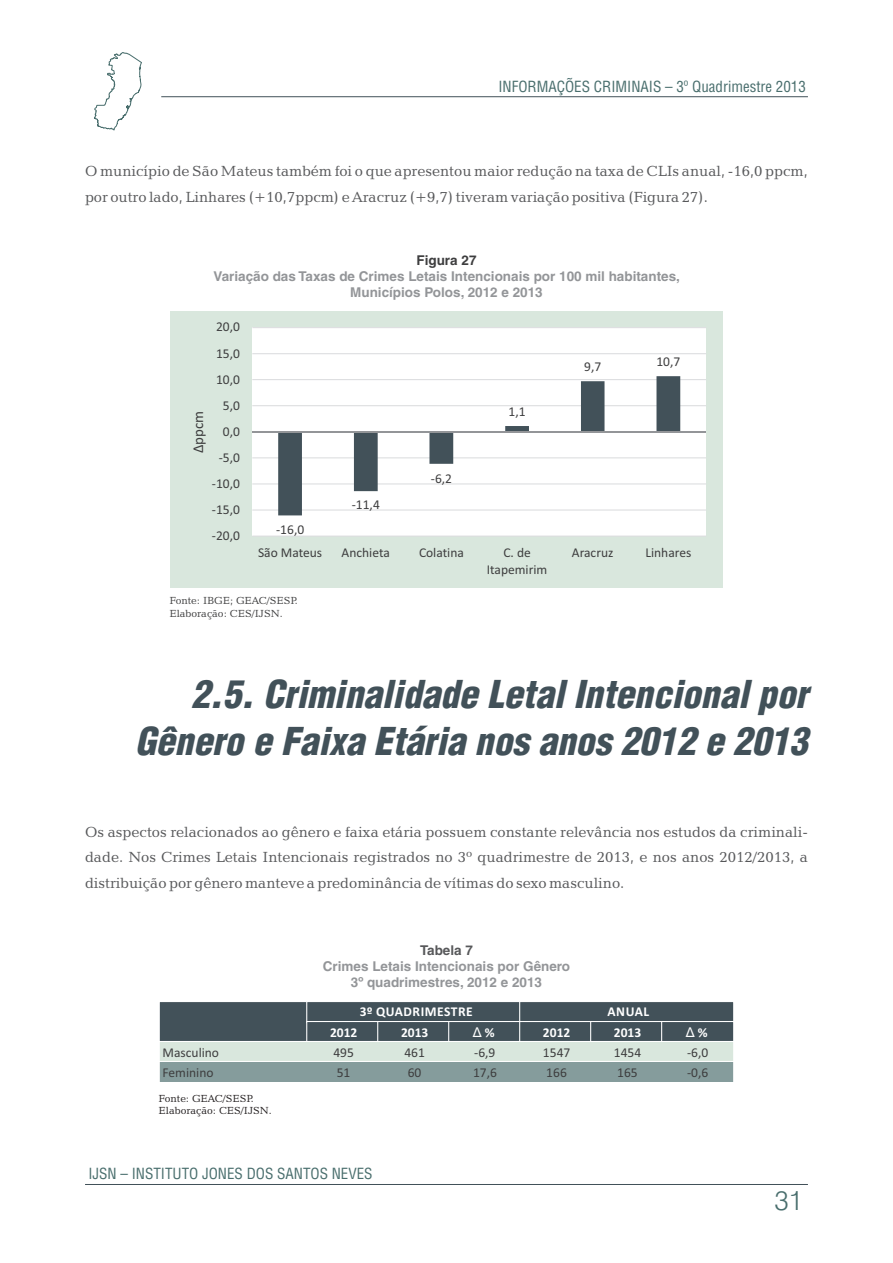
<style>
.page{position:relative;width:893px;height:1263px;background:#fff}
.page>*{position:absolute;margin:0;border:0;box-sizing:border-box;transform-origin:0 0}
.t1{font:italic 900 condensed 37.5px/46.8px "Helvetica LT";color:#425159;text-align:right}
.t2{font:300 27px "Swiss 721 BT";color:#496e6d}
.t3{font:15px/25.2px "Candida BT";color:#57585a}
.t4{font:condensed 15px "Helvetica LT";color:#496e6d}
.t5{font:15px "Calibri";color:#3e3e3f}
.t6{font:13.5px/16.5px "Calibri";color:#3e3e3f;text-align:center}
.t7{font:700 13.5px/16px "Helvetica LT";color:#939598;text-align:center}
.t8{font:700 13.5px "Calibri";letter-spacing:.01em;color:#fff}
.t9{font:700 13.5px "Calibri";letter-spacing:.04em;color:#fff}
.t10{font:700 13.5px "Helvetica LT";color:#3e3e3f}
.t11{font:700 13.5px "Helvetica LT";color:#57585a}
.t12{font:13.5px "Arial";color:#fff}
.t13{font:10.5px/12.6px "Candida BT";color:#3e3e3f}
.t14{font:10.5px/12.6px "Candida BT";color:#231f20}
.s1{font-family:"Calibri";font-weight:700}
</style>
<div class="page">
<div style="left:159px;top:1002px;width:147px;height:39px;background:#425159"></div>
<div style="left:306px;top:1001px;width:215px;height:22px;background:#425159;border:1px solid #fff"></div>
<div style="left:519px;top:1001px;width:215px;height:22px;background:#425159;border:1px solid #fff"></div>
<div style="left:306px;top:1021px;width:73px;height:22px;background:#425159;border:1px solid #fff"></div>
<div style="left:377px;top:1021px;width:73px;height:22px;background:#425159;border:1px solid #fff"></div>
<div style="left:448px;top:1021px;width:73px;height:22px;background:#425159;border:1px solid #fff"></div>
<div style="left:519px;top:1021px;width:73px;height:22px;background:#425159;border:1px solid #fff"></div>
<div style="left:590px;top:1021px;width:73px;height:22px;background:#425159;border:1px solid #fff"></div>
<div style="left:661px;top:1021px;width:73px;height:22px;background:#425159;border:1px solid #fff"></div>
<div style="left:159px;top:1041px;width:575px;height:22px;background:#d9e7dd;border:1px solid #fff"></div>
<div style="left:159px;top:1061px;width:575px;height:22px;background:#859c9c;border:1px solid #fff"></div>
<div style="left:170px;top:311px;width:553px;height:276px;background:#d9e7dd"></div>
<div style="left:252px;top:328px;width:454px;height:208px;background:#fff"></div>
<hr style="left:252px;top:536px;width:454px;height:1px;background:#dcdddf">
<hr style="left:252px;top:509px;width:454px;height:2px;background:#dcdddf">
<hr style="left:252px;top:483px;width:454px;height:1px;background:#dcdddf">
<hr style="left:252px;top:457px;width:454px;height:1px;background:#dcdddf">
<hr style="left:252px;top:405px;width:454px;height:1px;background:#dcdddf">
<hr style="left:252px;top:379px;width:454px;height:1px;background:#dcdddf">
<hr style="left:252px;top:353px;width:454px;height:1px;background:#dcdddf">
<hr style="left:252px;top:327px;width:454px;height:1px;background:#dcdddf">
<svg style="left:278px;top:376px;width:402px;height:139px"></svg>
<hr style="left:252px;top:431px;width:454px;height:1px;background:#939598">
<hr style="left:161px;top:96px;width:647px;height:1px;background:#425159">
<svg style="left:94px;top:52px;width:48px;height:78px"></svg>
<hr style="left:85px;top:1184px;width:723px;height:1px;background:#425159">
<p class="t4" style="left:498px;top:80px;width:309px">INFORMAÇÕES CRIMINAIS – 3º Quadrimestre 2013</p>
<p class="t3" style="left:85px;top:160px;width:724px">O município de São Mateus também foi o que apresentou maior redução na taxa de CLIs anual, -16,0 ppcm, por outro lado, Linhares (+10,7ppcm) e Aracruz (+9,7) tiveram variação positiva (Figura 27).</p>
<p class="t10" style="left:416px;top:255px;width:62px">Figura 27</p>
<p class="t7" style="left:213px;top:269px;width:468px">Variação das Taxas de Crimes Letais Intencionais por 100 mil habitantes,<br>Municípios Polos, 2012 e 2013</p>
<p class="t6" style="left:216px;top:320px;width:25px">20,0</p>
<p class="t6" style="left:216px;top:346px;width:25px">15,0</p>
<p class="t5" style="left:192px;top:453px;width:44px;rotate:-90deg">∆ppcm</p>
<p class="t6" style="left:216px;top:372px;width:25px">10,0</p>
<p class="t6" style="left:223px;top:398px;width:19px">5,0</p>
<p class="t6" style="left:223px;top:424px;width:19px">0,0</p>
<p class="t6" style="left:219px;top:450px;width:23px">-5,0</p>
<p class="t6" style="left:212px;top:476px;width:30px">-10,0</p>
<p class="t6" style="left:212px;top:502px;width:30px">-15,0</p>
<p class="t6" style="left:212px;top:528px;width:30px">-20,0</p>
<p class="t6" style="left:276px;top:522px;width:30px">-16,0</p>
<p class="t6" style="left:352px;top:498px;width:30px">-11,4</p>
<p class="t6" style="left:431px;top:472px;width:23px">-6,2</p>
<p class="t6" style="left:508px;top:404px;width:19px">1,1</p>
<p class="t6" style="left:584px;top:359px;width:19px">9,7</p>
<p class="t6" style="left:656px;top:354px;width:25px">10,7</p>
<p class="t6" style="left:258px;top:546px;width:66px">São Mateus</p>
<p class="t6" style="left:342px;top:546px;width:50px">Anchieta</p>
<p class="t6" style="left:419px;top:546px;width:46px">Colatina</p>
<p class="t6" style="left:487px;top:546px;width:62px">C. de<br>Itapemirim</p>
<p class="t6" style="left:572px;top:546px;width:43px">Aracruz</p>
<p class="t6" style="left:645px;top:546px;width:47px">Linhares</p>
<p class="t13" style="left:169px;top:595px;width:130px">Fonte: IBGE; GEAC/SESP.<br>Elaboração: CES/IJSN.</p>
<h1 class="t1" style="left:135px;top:675px;width:674px">2.5. Criminalidade Letal Intencional por<br>Gênero e Faixa Etária nos anos 2012 e 2013</h1>
<p class="t3" style="left:85px;top:821px;width:724px;text-align:justify">Os aspectos relacionados ao gênero e faixa etária possuem constante relevância nos estudos da criminali&shy;dade. Nos Crimes Letais Intencionais registrados no 3º quadrimestre de 2013, e nos anos 2012/2013, a distribuição por gênero manteve a predominância de vítimas do sexo masculino.</p>
<p class="t11" style="left:420px;top:944px;width:54px">Tabela 7</p>
<p class="t7" style="left:323px;top:959px;width:249px">Crimes Letais Intencionais por Gênero<br>3º quadrimestres, 2012 e 2013</p>
<p class="t8" style="left:330px;top:1027px;width:29px">2012</p>
<p class="t8" style="left:401px;top:1027px;width:29px">2013</p>
<p class="t12" style="left:473px;top:1027px;width:23px">Δ <span class="s1">%</span></p>
<p class="t8" style="left:543px;top:1027px;width:29px">2012</p>
<p class="t8" style="left:614px;top:1027px;width:29px">2013</p>
<p class="t12" style="left:686px;top:1027px;width:23px">Δ <span class="s1">%</span></p>
<p class="t9" style="left:360px;top:1006px;width:114px">3º QUADRIMESTRE</p>
<p class="t8" style="left:608px;top:1006px;width:43px">ANUAL</p>
<p class="t6" style="left:163px;top:1045px;width:58px">Masculino</p>
<p class="t6" style="left:333px;top:1045px;width:22px">495</p>
<p class="t6" style="left:404px;top:1045px;width:22px">461</p>
<p class="t6" style="left:474px;top:1045px;width:23px">-6,9</p>
<p class="t6" style="left:543px;top:1045px;width:29px">1547</p>
<p class="t6" style="left:614px;top:1045px;width:29px">1454</p>
<p class="t6" style="left:687px;top:1045px;width:23px">-6,0</p>
<p class="t6" style="left:163px;top:1065px;width:53px">Feminino</p>
<p class="t6" style="left:337px;top:1065px;width:15px">51</p>
<p class="t6" style="left:408px;top:1065px;width:15px">60</p>
<p class="t6" style="left:473px;top:1065px;width:25px">17,6</p>
<p class="t6" style="left:546px;top:1065px;width:22px">166</p>
<p class="t6" style="left:617px;top:1065px;width:22px">165</p>
<p class="t6" style="left:687px;top:1065px;width:23px">-0,6</p>
<p class="t14" style="left:159px;top:1092px;width:115px">Fonte: GEAC/SESP.<br>Elaboração: CES/IJSN.</p>
<p class="t4" style="left:88px;top:1167px;width:286px">IJSN – INSTITUTO JONES DOS SANTOS NEVES</p>
<h2 class="t2" style="left:774px;top:1189px;width:30px">31</h2>
</div>
